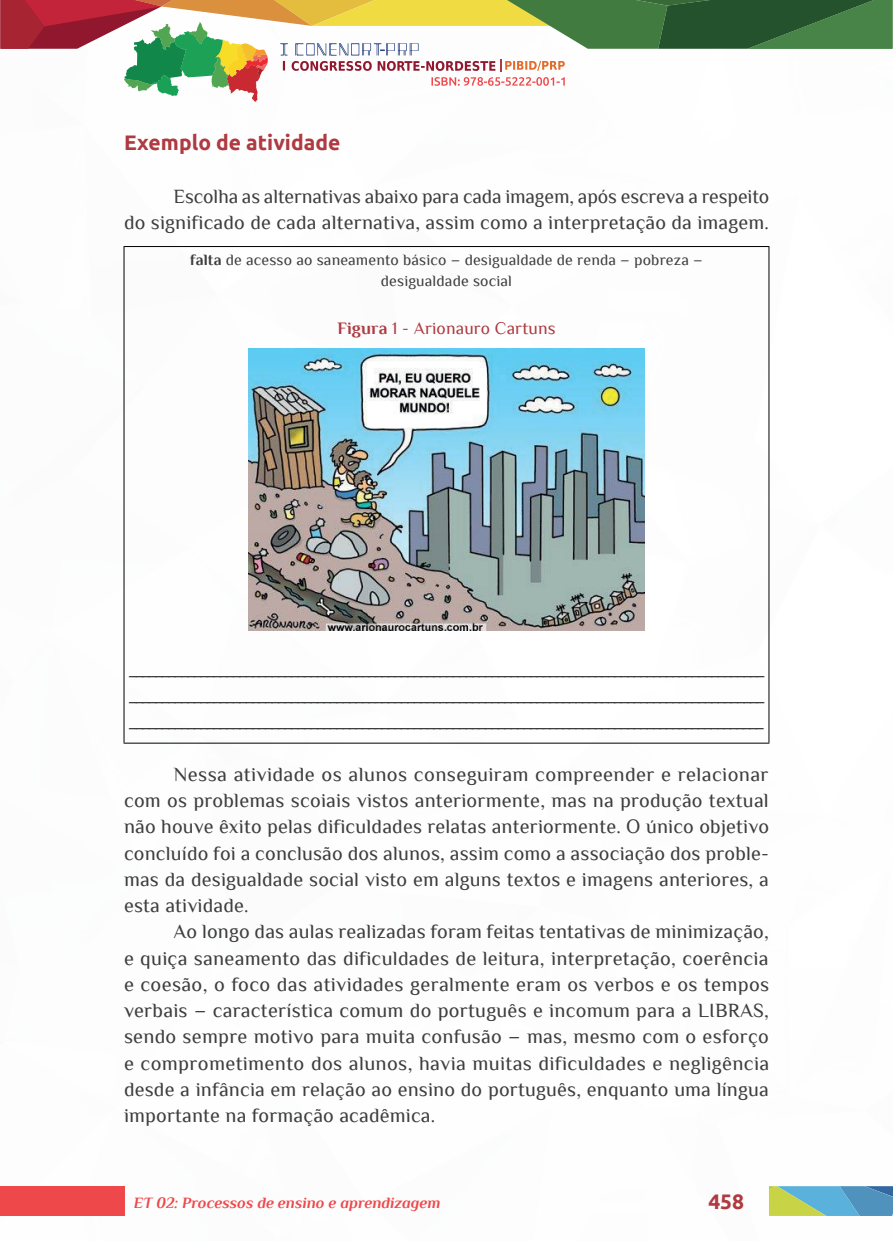
<style>
.page{position:relative;width:893px;height:1241px;background:#fff}
.page>*{position:absolute;margin:0;border:0;box-sizing:border-box;transform-origin:0 0}
._8_SUBTÍTULO_2{font:700 21px "Ubuntu";color:#af3a41}
._6_CORPO{font:20.12px/26.2px "Philosopher";letter-spacing:.01em;color:#3e3e3f;text-align:justify}
._13_LEGENDAS{font:17.5px "Philosopher";letter-spacing:.01em;color:#af3a41}
._14_CELULAS{font:15.75px/21px "Philosopher";letter-spacing:.01em;color:#3e3e3f;text-align:center}
.t1{font:italic 700 15.75px "Philosopher";color:#ef484b}
.s1{font-weight:700}
</style>
<div class="page">
<div style="left:0;top:1185px;width:124px;height:30px;background:#ef484b"></div>
<svg style="left:0;top:0;width:892px;height:102px"></svg>
<svg style="left:769px;top:1186px;width:124px;height:29px;background:#72aea9"></svg>
<hr style="left:124px;top:246px;width:645px;height:1px;background:#000001">
<hr style="left:124px;top:247px;width:1px;height:54px;background:#000001">
<hr style="left:768px;top:247px;width:1px;height:54px;background:#000001">
<hr style="left:124px;top:301px;width:1px;height:441px;background:#000001">
<hr style="left:768px;top:301px;width:1px;height:441px;background:#000001">
<hr style="left:124px;top:742px;width:645px;height:1px;background:#000001">
<img style="left:248px;top:348px;width:397px;height:282px">
<p class="_8_SUBTÍTULO_2" style="left:124px;top:130px;width:218px">Exemplo de atividade</p>
<p class="_6_CORPO" style="left:124px;top:183px;width:647px;text-align:right">Escolha as alternativas abaixo para cada imagem, após escreva a respeito<br>do significado de cada alternativa, assim como a interpretação da imagem.</p>
<p class="_14_CELULAS" style="left:190px;top:249px;width:514px"><span class="s1">falta</span> de acesso ao saneamento básico – desigualdade de renda – pobreza – desigualdade social</p>
<p class="_13_LEGENDAS" style="left:337px;top:319px;width:220px"><span class="s1">Figura</span> 1 - Arionauro Cartuns</p>
<p class="_6_CORPO" style="left:129px;top:656px;width:637px">__________________________________________________________________________________________________ __________________________________________________________________________________________________ __________________________________________________________________________________________________</p>
<p class="_6_CORPO" style="left:124px;top:761px;width:646px;text-indent:50px">Nessa atividade os alunos conseguiram compreender e relacionar com os problemas scoiais vistos anteriormente, mas na produção textual não houve êxito pelas dificuldades relatas anteriormente. O único objetivo concluído foi a conclusão dos alunos, assim como a associação dos proble&shy;mas da desigualdade social visto em alguns textos e imagens anteriores, a esta atividade.</p>
<p class="_6_CORPO" style="left:124px;top:918px;width:647px;text-indent:50px">Ao longo das aulas realizadas foram feitas tentativas de minimização, e quiça saneamento das dificuldades de leitura, interpretação, coerência e coesão, o foco das atividades geralmente eram os verbos e os tempos verbais – característica comum do português e incomum para a LIBRAS, sendo sempre motivo para muita confusão – mas, mesmo com o esforço e comprometimento dos alunos, havia muitas dificuldades e negligência desde a infância em relação ao ensino do português, enquanto uma língua importante na formação acadêmica.</p>
<p class="t1" style="left:134px;top:1193px;width:308px">ET 02: Processos de ensino e aprendizagem</p>
<p class="_8_SUBTÍTULO_2" style="left:708px;top:1188px;width:37px">458</p>
</div>
